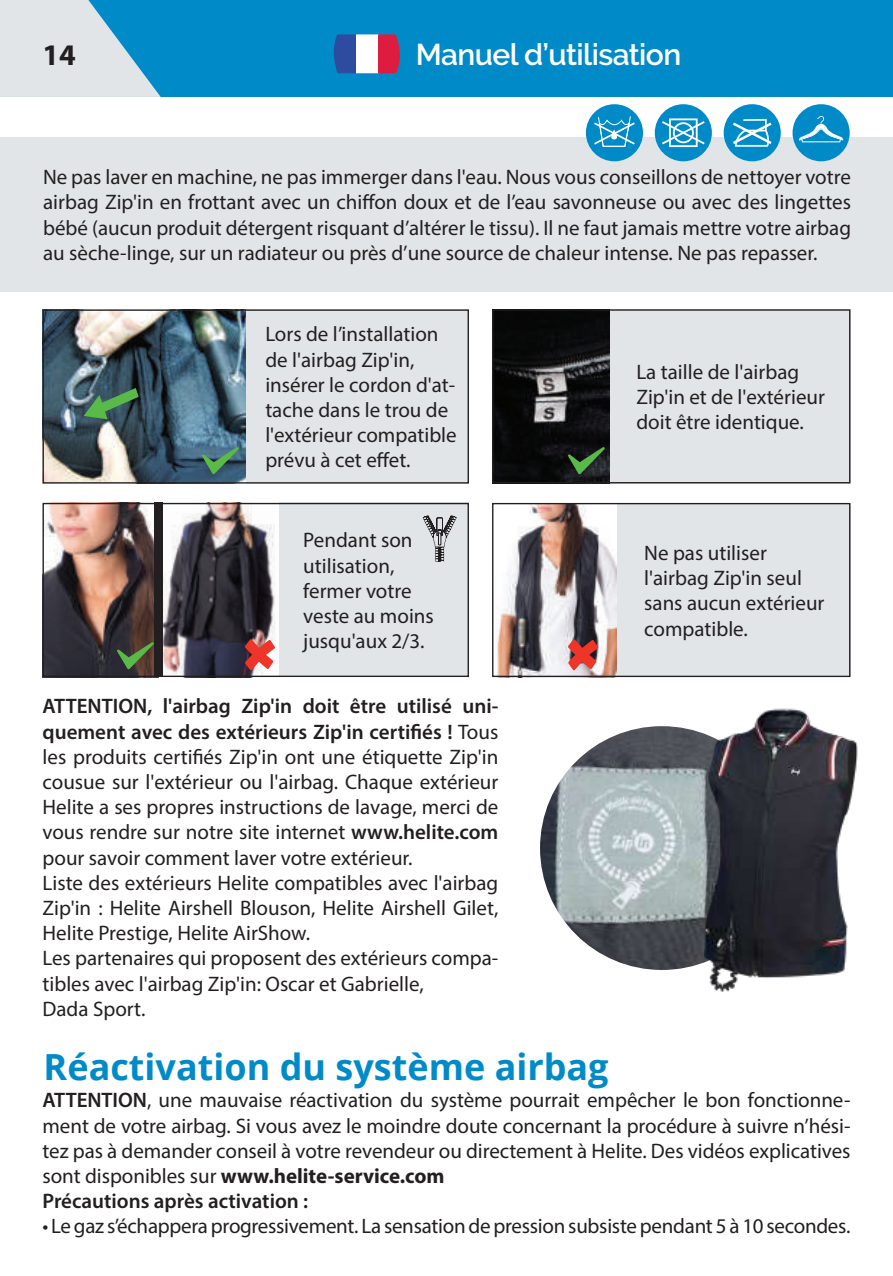
<style>
.page{position:relative;width:893px;height:1276px;background:#fff}
.page>*{position:absolute;margin:0;border:0;box-sizing:border-box;transform-origin:0 0}
.t1{font:700 36px "Open Sans";color:#008bc8}
.t2{font:600 30px "Raleway";letter-spacing:-.02em;color:#fff}
.t3{font:700 30px "Myriad Pro";color:#231f20}
.t4{font:21px/25.2px "Myriad Pro";color:#231f20}
.s1{font-weight:600}
.s2{font-weight:700}
</style>
<div class="page">
<div style="left:0;top:137px;width:893px;height:154px;background:#e1e5e8"></div>
<div style="left:655px;top:104px;width:57px;height:57px;background:#008bc8;border-radius:50%"></div>
<svg style="left:662px;top:118px;width:43px;height:29px"></svg>
<div style="left:586px;top:104px;width:57px;height:57px;background:#008bc8;border-radius:50%"></div>
<svg style="left:594px;top:116px;width:41px;height:31px"></svg>
<div style="left:792px;top:104px;width:58px;height:57px;background:#008bc8;border-radius:50%"></div>
<svg style="left:799px;top:116px;width:44px;height:26px"></svg>
<div style="left:724px;top:104px;width:57px;height:57px;background:#008bc8;border-radius:50%"></div>
<svg style="left:733px;top:119px;width:39px;height:28px"></svg>
<div style="left:492px;top:309px;width:358px;height:174px;background:#e1e5e8"></div>
<img style="left:494px;top:311px;width:116px;height:170px">
<div style="left:492px;top:309px;width:358px;height:174px;border:1px solid #231f20"></div>
<svg style="left:568px;top:447px;width:37px;height:27px"></svg>
<div style="left:123px;top:309px;width:346px;height:174px;background:#e1e5e8"></div>
<img style="left:43px;top:311px;width:203px;height:173px">
<svg style="left:84px;top:388px;width:55px;height:31px;background:#457655"></svg>
<div style="left:43px;top:309px;width:426px;height:174px;border:1px solid #231f20"></div>
<svg style="left:202px;top:447px;width:37px;height:27px"></svg>
<div style="left:43px;top:503px;width:426px;height:174px;background:#e1e5e8"></div>
<img style="left:162px;top:505px;width:117px;height:170px">
<img style="left:45px;top:505px;width:109px;height:170px">
<div style="left:154px;top:503px;width:8px;height:174px;background:#231f20"></div>
<svg style="left:423px;top:515px;width:33px;height:47px"></svg>
<div style="left:43px;top:503px;width:426px;height:174px;border:1px solid #231f20"></div>
<svg style="left:117px;top:642px;width:37px;height:27px"></svg>
<svg style="left:245px;top:639px;width:30px;height:32px"></svg>
<div style="left:596px;top:503px;width:254px;height:174px;background:#e1e5e8"></div>
<img style="left:497px;top:505px;width:120px;height:170px">
<div style="left:492px;top:503px;width:358px;height:174px;border:1px solid #231f20"></div>
<svg style="left:568px;top:639px;width:30px;height:32px"></svg>
<img style="left:540px;top:726px;width:244px;height:244px;border-radius:122px">
<img style="left:685px;top:708px;width:173px;height:284px">
<div style="left:0;top:0;width:893px;height:97px;background:#008bc8"></div>
<svg style="left:0;top:0;width:161px;height:97px"></svg>
<div style="left:333px;top:34px;width:23px;height:39px;background:#2d4ca0"></div>
<div style="left:356px;top:34px;width:22px;height:39px;background:#fff"></div>
<div style="left:378px;top:34px;width:23px;height:39px;background:#dd1c3f"></div>
<h2 class="t3" style="left:43px;top:35px;width:35px">14</h2>
<h2 class="t2" style="left:416px;top:37px;width:267px">Manuel d’utilisation</h2>
<p class="t4" style="left:43px;top:164px;width:809px;text-align:justify">Ne pas laver en machine, ne pas immerger dans l'eau. Nous vous conseillons de nettoyer votre airbag Zip'in en frottant avec un chiffon doux et de l’eau savonneuse ou avec des lingettes bébé (aucun produit détergent risquant d’altérer le tissu). Il ne faut jamais mettre votre airbag au sèche-linge, sur un radiateur ou près d’une source de chaleur intense. Ne pas repasser.</p>
<p class="t4" style="left:265px;top:321px;width:193px">Lors de l’installation de l'airbag Zip'in, insérer le cordon d'at&shy;tache dans le trou de l'extérieur compatible prévu à cet effet.</p>
<p class="t4" style="left:303px;top:527px;width:132px">Pendant son utilisation, fermer votre veste au moins jusqu'aux 2/3.</p>
<p class="t4" style="left:636px;top:359px;width:190px">La taille de l'airbag<br>Zip'in et de l'extérieur doit être identique.</p>
<p class="t4" style="left:644px;top:540px;width:182px">Ne pas utiliser l'airbag Zip'in seul sans aucun extérieur compatible.</p>
<p class="t4" style="left:43px;top:693px;width:457px"><span class="s1">ATTENTION, l'airbag Zip'in doit être utilisé uni&shy;quement avec des extérieurs Zip'in certifiés !</span> Tous les produits certifiés Zip'in ont une étiquette Zip'in cousue sur l'extérieur ou l'airbag. Chaque extérieur Helite a ses propres instructions de lavage, merci de vous rendre sur notre site internet <span class="s1">www.helite.com </span>pour savoir comment laver votre extérieur.<br>Liste des extérieurs Helite compatibles avec l'airbag Zip'in : Helite Airshell Blouson, Helite Airshell Gilet, Helite Prestige, Helite AirShow.<br>Les partenaires qui proposent des extérieurs compa&shy;tibles avec l'airbag Zip'in: Oscar et Gabrielle,<br>Dada Sport.</p>
<h1 class="t1" style="left:44px;top:1041px;width:566px">Réactivation du système airbag</h1>
<p class="t4" style="left:43px;top:1087px;width:809px"><span class="s1">ATTENTION</span>, une mauvaise réactivation du système pourrait empêcher le bon fonctionne&shy;ment de votre airbag. Si vous avez le moindre doute concernant la procédure à suivre n’hési&shy;tez pas à demander conseil à votre revendeur ou directement à Helite. Des vidéos explicatives sont disponibles sur <span class="s2">www.helite-service.com<br></span><span class="s1">Précautions après activation :</span></p>
<p class="t4" style="left:43px;top:1213px;width:809px">• Le gaz s’échappera progressivement. La sensation de pression subsiste pendant 5 à 10 secondes.</p>
</div>
